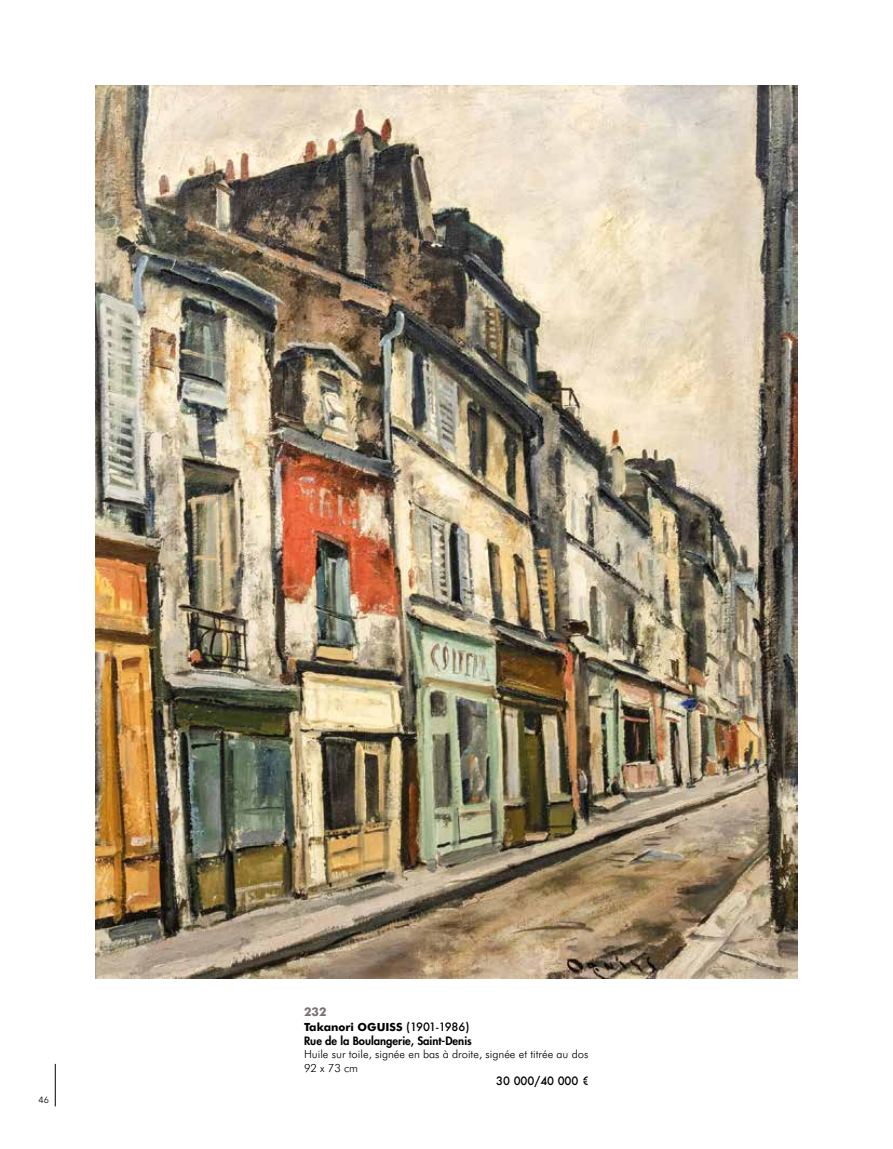
<style>
.page{position:relative;width:893px;height:1149px;background:#fff}
.page>*{position:absolute;margin:0;border:0;box-sizing:border-box;transform-origin:0 0}
.t1{font:700 12px "Futura BT";color:#7a7075}
.t2{font:300 11.25px/13.5px "Futura BT";color:#000}
.t3{font:800 11.25px "Futura Std";color:#000}
.t4{font:700 11.25px "Futura BT";color:#000}
.t5{font:500 11.25px "Futura";color:#000}
.t6{font:9px "Avenir Next";color:#000}
.s1{font-family:"Futura";font-weight:500}
</style>
<div class="page">
<img style="left:95px;top:85px;width:703px;height:893px">
<hr style="left:55px;top:1063px;width:1px;height:43px;background:#000">
<p class="t6" style="left:38px;top:1091px;width:12px">46</p>
<p class="t1" style="left:304px;top:1003px;width:24px">232</p>
<p class="t4" style="left:304px;top:1020px;width:167px">Takanori OGUISS <span class="s1">(1901-1986)</span></p>
<p class="t3" style="left:304px;top:1033px;width:169px">Rue de la Boulangerie, Saint-Denis</p>
<p class="t2" style="left:304px;top:1047px;width:286px">Huile sur toile, signée en bas à droite, signée et titrée au dos<br>92 x 73 cm</p>
<p class="t5" style="left:496px;top:1073px;width:94px">30 000/40 000 €</p>
</div>
